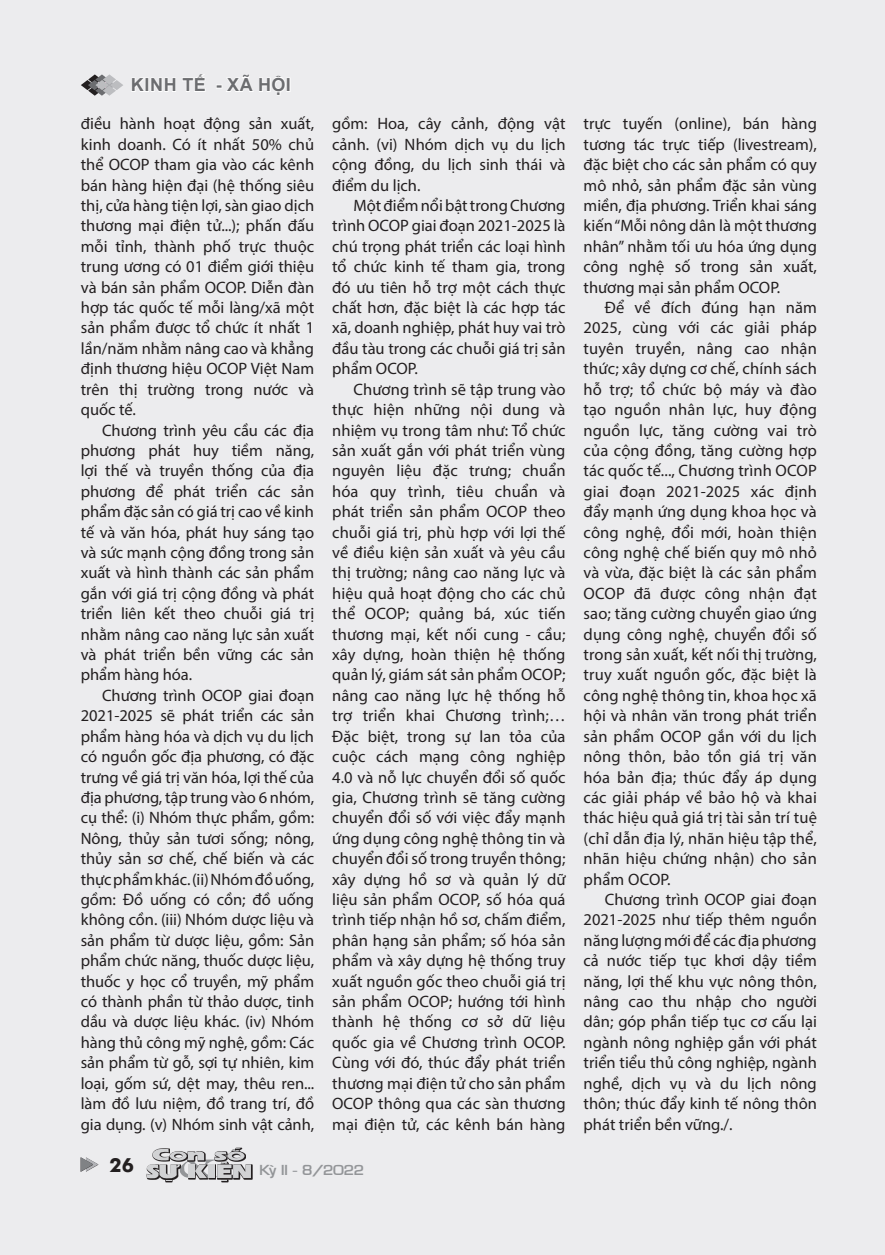
<style>
.page{position:relative;width:885px;height:1255px;background:#fff}
.page>*{position:absolute;margin:0;border:0;box-sizing:border-box;transform-origin:0 0}
.t1{font:700 19.5px "Futura";color:#231f20}
.t2{font:700 18px "Arial";letter-spacing:.035em;color:#6c6d70}
.t3{font:16.5px/20.4px "Myriad Pro";color:#231f20;text-align:justify}
.t4{font:13.5px "VNI Eurasia Bold";color:#939598;scale:1.1 1}
</style>
<div class="page">
<div style="left:0;top:0;width:884px;height:1254px;background:#ececee"></div>
<svg style="left:81px;top:74px;width:42px;height:22px"></svg>
<svg style="left:131px;top:74px;width:74px;height:18px"></svg>
<svg style="left:216px;top:75px;width:70px;height:20px"></svg>
<div style="left:286px;top:78px;width:4px;height:14px;border:2px solid #fff"></div>
<svg style="left:81px;top:1157px;width:17px;height:14px"></svg>
<div style="left:233px;top:1164px;width:19px;height:15px;background:#231f20"></div>
<svg style="left:146px;top:1147px;width:105px;height:35px"></svg>
<p class="t2" style="left:131px;top:72px;width:162px">KINH TẾ - XÃ HỘI</p>
<p class="t3" style="left:81px;top:113px;width:235px">điều hành hoạt động sản xuất, kinh doanh. Có ít nhất 50% chủ thể OCOP tham gia vào các kênh bán hàng hiện đại (hệ thống siêu thị, cửa hàng tiện lợi, sàn giao dịch thương mại điện tử...); phấn đấu mỗi tỉnh, thành phố trực thuộc trung ương có 01 điểm giới thiệu và bán sản phẩm OCOP. Diễn đàn hợp tác quốc tế mỗi làng/xã một sản phẩm được tổ chức ít nhất 1 lần/năm nhằm nâng cao và khẳng định thương hiệu OCOP Việt Nam trên thị trường trong nước và quốc tế.</p>
<p class="t3" style="left:81px;top:419px;width:235px;text-indent:21px">Chương trình yêu cầu các địa phương phát huy tiềm năng, lợi thế và truyền thống của địa phương để phát triển các sản phẩm đặc sản có giá trị cao về kinh tế và văn hóa, phát huy sáng tạo và sức mạnh cộng đồng trong sản xuất và hình thành các sản phẩm gắn với giá trị cộng đồng và phát triển liên kết theo chuỗi giá trị nhằm nâng cao năng lực sản xuất và phát triển bền vững các sản phẩm hàng hóa.</p>
<p class="t3" style="left:81px;top:685px;width:235px;text-indent:21px">Chương trình OCOP giai đoạn 2021-2025 sẽ phát triển các sản phẩm hàng hóa và dịch vụ du lịch có nguồn gốc địa phương, có đặc trưng về giá trị văn hóa, lợi thế của địa phương, tập trung vào 6 nhóm, cụ thể: (i) Nhóm thực phẩm, gồm:<br>Nông, thủy sản tươi sống; nông, thủy sản sơ chế, chế biến và các thực phẩm khác. (ii) Nhóm đồ uống, gồm: Đồ uống có cồn; đồ uống không cồn. (iii) Nhóm dược liệu và sản phẩm từ dược liệu, gồm: Sản phẩm chức năng, thuốc dược liệu, thuốc y học cổ truyền, mỹ phẩm có thành phần từ thảo dược, tinh dầu và dược liệu khác. (iv) Nhóm hàng thủ công mỹ nghệ, gồm: Các sản phẩm từ gỗ, sợi tự nhiên, kim loại, gốm sứ, dệt may, thêu ren... làm đồ lưu niệm, đồ trang trí, đồ gia dụng. (v) Nhóm sinh vật cảnh,</p>
<p class="t3" style="left:332px;top:113px;width:235px">gồm: Hoa, cây cảnh, động vật cảnh. (vi) Nhóm dịch vụ du lịch cộng đồng, du lịch sinh thái và điểm du lịch.</p>
<p class="t3" style="left:332px;top:195px;width:235px;text-indent:21px">Một điểm nổi bật trong Chương trình OCOP giai đoạn 2021-2025 là chú trọng phát triển các loại hình tổ chức kinh tế tham gia, trong đó ưu tiên hỗ trợ một cách thực chất hơn, đặc biệt là các hợp tác xã, doanh nghiệp, phát huy vai trò đầu tàu trong các chuỗi giá trị sản phẩm OCOP.</p>
<p class="t3" style="left:332px;top:379px;width:235px;text-indent:21px">Chương trình sẽ tập trung vào thực hiện những nội dung và nhiệm vụ trong tâm như: Tổ chức sản xuất gắn với phát triển vùng nguyên liệu đặc trưng; chuẩn hóa quy trình, tiêu chuẩn và phát triển sản phẩm OCOP theo chuỗi giá trị, phù hợp với lợi thế về điều kiện sản xuất và yêu cầu thị trường; nâng cao năng lực và hiệu quả hoạt động cho các chủ thể OCOP; quảng bá, xúc tiến thương mại, kết nối cung - cầu; xây dựng, hoàn thiện hệ thống quản lý, giám sát sản phẩm OCOP; nâng cao năng lực hệ thống hỗ trợ triển khai Chương trình;… Đặc biệt, trong sự lan tỏa của cuộc cách mạng công nghiệp 4.0 và nỗ lực chuyển đổi số quốc gia, Chương trình sẽ tăng cường chuyển đổi số với việc đẩy mạnh ứng dụng công nghệ thông tin và chuyển đổi số trong truyền thông; xây dựng hồ sơ và quản lý dữ liệu sản phẩm OCOP, số hóa quá trình tiếp nhận hồ sơ, chấm điểm, phân hạng sản phẩm; số hóa sản phẩm và xây dựng hệ thống truy xuất nguồn gốc theo chuỗi giá trị sản phẩm OCOP; hướng tới hình thành hệ thống cơ sở dữ liệu quốc gia về Chương trình OCOP.<br>Cùng với đó, thúc đẩy phát triển thương mại điện tử cho sản phẩm OCOP thông qua các sàn thương mại điện tử, các kênh bán hàng</p>
<p class="t1" style="left:109px;top:1150px;width:26px">26</p>
<p class="t4" style="left:259px;top:1160px;width:97px">KyøII - 8/2022</p>
<p class="t3" style="left:583px;top:113px;width:235px">trực tuyến (online), bán hàng tương tác trực tiếp (livestream), đặc biệt cho các sản phẩm có quy mô nhỏ, sản phẩm đặc sản vùng miền, địa phương. Triển khai sáng kiến “Mỗi nông dân là một thương nhân” nhằm tối ưu hóa ứng dụng công nghệ số trong sản xuất, thương mại sản phẩm OCOP.</p>
<p class="t3" style="left:583px;top:297px;width:235px;text-indent:21px">Để về đích đúng hạn năm 2025, cùng với các giải pháp tuyên truyền, nâng cao nhận thức; xây dựng cơ chế, chính sách hỗ trợ; tổ chức bộ máy và đào tạo nguồn nhân lực, huy động nguồn lực, tăng cường vai trò của cộng đồng, tăng cường hợp tác quốc tế..., Chương trình OCOP giai đoạn 2021-2025 xác định đẩy mạnh ứng dụng khoa học và công nghệ, đổi mới, hoàn thiện công nghệ chế biến quy mô nhỏ và vừa, đặc biệt là các sản phẩm OCOP đã được công nhận đạt sao; tăng cường chuyển giao ứng dụng công nghệ, chuyển đổi số trong sản xuất, kết nối thị trường, truy xuất nguồn gốc, đặc biệt là công nghệ thông tin, khoa học xã hội và nhân văn trong phát triển sản phẩm OCOP gắn với du lịch nông thôn, bảo tồn giá trị văn hóa bản địa; thúc đẩy áp dụng các giải pháp về bảo hộ và khai thác hiệu quả giá trị tài sản trí tuệ (chỉ dẫn địa lý, nhãn hiệu tập thể, nhãn hiệu chứng nhận) cho sản phẩm OCOP.</p>
<p class="t3" style="left:583px;top:889px;width:235px;text-indent:21px">Chương trình OCOP giai đoạn 2021-2025 như tiếp thêm nguồn năng lượng mới để các địa phương cả nước tiếp tục khơi dậy tiềm năng, lợi thế khu vực nông thôn, nâng cao thu nhập cho người dân; góp phần tiếp tục cơ cấu lại ngành nông nghiệp gắn với phát triển tiểu thủ công nghiệp, ngành nghề, dịch vụ và du lịch nông thôn; thúc đẩy kinh tế nông thôn phát triển bền vững./.</p>
</div>
